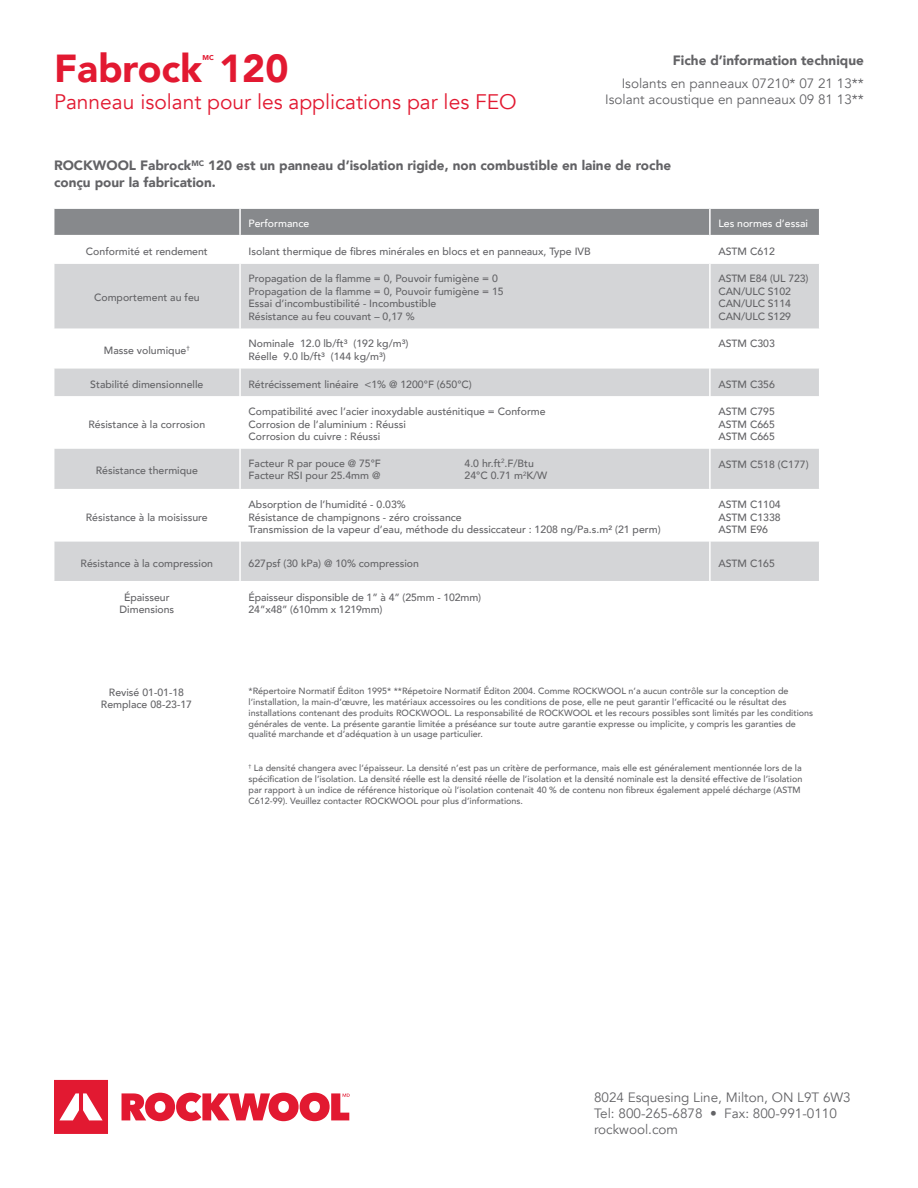
<style>
.page{position:relative;width:918px;height:1188px;background:#fff}
.page>*{position:absolute;margin:0;border:0;box-sizing:border-box;transform-origin:0 0}
.Heading_Back{font:900 39px "Avenir";color:#e21931}
.Subhheading_Back{font:21px "Avenir";color:#e21931}
.Body_Copy{font:13.5px/16.2px "Avenir";color:#636366;text-align:right}
.Body_Copy-2{font:900 13.5px/16.2px "Avenir";color:#636366}
.Table_body{font:500 10.5px/12.6px "Avenir";color:#636366}
.Table_Top{font:500 10.5px "Avenir";color:#fff}
.Legal{font:500 9px/10.8px "Avenir";color:#636366}
.Heading_Back-2{font:900 7.05px "Avenir LT Pro";color:#e21931}
</style>
<div class="page">
<svg style="left:54px;top:1080px;width:54px;height:54px"></svg>
<svg style="left:122px;top:1093px;width:228px;height:28px"></svg>
<svg style="left:54px;top:264px;width:765px;height:317px;fill:#d4d5d7"></svg>
<svg style="left:54px;top:208px;width:765px;height:27px;background:#8c8e91"></svg>
<hr style="left:239px;top:264px;width:2px;height:64px;background:#fff">
<hr style="left:709px;top:264px;width:2px;height:64px;background:#fff">
<hr style="left:239px;top:328px;width:2px;height:41px;background:#fff">
<hr style="left:709px;top:328px;width:2px;height:41px;background:#fff">
<hr style="left:239px;top:369px;width:2px;height:27px;background:#fff">
<hr style="left:709px;top:369px;width:2px;height:27px;background:#fff">
<hr style="left:239px;top:396px;width:2px;height:53px;background:#fff">
<hr style="left:709px;top:396px;width:2px;height:53px;background:#fff">
<hr style="left:239px;top:449px;width:2px;height:40px;background:#fff">
<hr style="left:709px;top:449px;width:2px;height:40px;background:#fff">
<hr style="left:239px;top:489px;width:2px;height:53px;background:#fff">
<hr style="left:709px;top:489px;width:2px;height:53px;background:#fff">
<hr style="left:239px;top:542px;width:2px;height:39px;background:#fff">
<hr style="left:709px;top:542px;width:2px;height:39px;background:#fff">
<p class="Heading_Back" style="left:54px;top:35px;width:236px">Fabrock 120</p>
<p class="Heading_Back-2" style="left:202px;top:53px;width:13px">MC</p>
<p class="Subhheading_Back" style="left:54px;top:89px;width:464px">Panneau isolant pour les applications par les FEO</p>
<p class="Body_Copy-2" style="left:673px;top:52px;width:192px">Fiche d’information technique</p>
<p class="Body_Copy" style="left:605px;top:75px;width:260px">Isolants en panneaux 07210* 07 21 13**<br>Isolant acoustique en panneaux 09 81 13**</p>
<p class="Body_Copy-2" style="left:54px;top:157px;width:619px">ROCKWOOL Fabrock<sup>MC</sup> 120 est un panneau d’isolation rigide, non combustible en laine de roche conçu pour la fabrication.</p>
<p class="Table_Top" style="left:249px;top:214px;width:62px">Performance</p>
<p class="Table_Top" style="left:718px;top:214px;width:91px">Les normes d’essai</p>
<p class="Table_body" style="left:86px;top:244px;width:123px">Conformité et rendement</p>
<p class="Table_body" style="left:249px;top:244px;width:344px">Isolant thermique de fibres minérales en blocs et en panneaux, Type IVB</p>
<p class="Table_body" style="left:718px;top:244px;width:58px">ASTM C612</p>
<p class="Table_body" style="left:94px;top:291px;width:107px">Comportement au feu</p>
<p class="Table_body" style="left:249px;top:272px;width:257px">Propagation de la flamme = 0, Pouvoir fumigène = 0<br>Propagation de la flamme = 0, Pouvoir fumigène = 15<br>Essai d’incombustibilité - Incombustible<br>Résistance au feu couvant – 0,17 %</p>
<p class="Table_body" style="left:718px;top:272px;width:92px">ASTM E84 (UL 723)<br>CAN/ULC S102<br>CAN/ULC S114<br>CAN/ULC S129</p>
<p class="Table_body" style="left:104px;top:343px;width:87px">Masse volumique<sup>†</sup></p>
<p class="Table_body" style="left:249px;top:337px;width:161px">Nominale 12.0 lb/ft³ (192 kg/m³)<br>Réelle 9.0 lb/ft³ (144 kg/m³)</p>
<p class="Table_body" style="left:718px;top:337px;width:58px">ASTM C303</p>
<p class="Table_body" style="left:90px;top:377px;width:115px">Stabilité dimensionnelle</p>
<p class="Table_body" style="left:249px;top:377px;width:225px">Rétrécissement linéaire &lt;1% @ 1200°F (650°C)</p>
<p class="Table_body" style="left:718px;top:377px;width:58px">ASTM C356</p>
<p class="Table_body" style="left:89px;top:417px;width:118px">Résistance à la corrosion</p>
<p class="Table_body" style="left:249px;top:405px;width:299px">Compatibilité avec l’acier inoxydable austénitique = Conforme<br>Corrosion de l’aluminium : Réussi<br>Corrosion du cuivre : Réussi</p>
<p class="Table_body" style="left:718px;top:405px;width:58px;text-align:justify">ASTM C795<br>ASTM C665<br>ASTM C665</p>
<p class="Table_body" style="left:96px;top:464px;width:104px">Résistance thermique</p>
<p class="Table_body" style="left:86px;top:510px;width:123px">Résistance à la moisissure</p>
<p class="Table_body" style="left:249px;top:456px;width:134px">Facteur R par pouce @ 75°F</p>
<p class="Table_body" style="left:465px;top:456px;width:71px">4.0 hr.ft<sup>2</sup>.F/Btu</p>
<p class="Table_body" style="left:249px;top:469px;width:133px">Facteur RSI pour 25.4mm @</p>
<p class="Table_body" style="left:465px;top:469px;width:84px">24°C 0.71 m<sup>2</sup>K/W</p>
<p class="Table_body" style="left:718px;top:457px;width:92px">ASTM C518 (C177)</p>
<p class="Table_body" style="left:249px;top:497px;width:414px">Absorption de l’humidité - 0.03%<br>Résistance de champignons - zéro croissance<br>Transmission de la vapeur d’eau, méthode du dessiccateur : 1208 ng/Pa.s.m² (21 perm)</p>
<p class="Table_body" style="left:718px;top:497px;width:64px;text-align:justify">ASTM C1104<br>ASTM C1338<br>ASTM E96</p>
<p class="Table_body" style="left:81px;top:556px;width:134px">Résistance à la compression</p>
<p class="Table_body" style="left:249px;top:556px;width:172px">627psf (30 kPa) @ 10% compression</p>
<p class="Table_body" style="left:718px;top:556px;width:58px">ASTM C165</p>
<p class="Table_body" style="left:119px;top:590px;width:56px;text-align:center">Épaisseur<br>Dimensions</p>
<p class="Table_body" style="left:249px;top:590px;width:234px">Épaisseur disponsible de 1” à 4” (25mm - 102mm)<br>24”x48” (610mm x 1219mm)</p>
<p class="Table_body" style="left:101px;top:685px;width:93px;text-align:center">Revisé 01-01-18<br>Remplace 08-23-17</p>
<p class="Legal" style="left:249px;top:685px;width:566px">*Répertoire Normatif Éditon 1995* **Répetoire Normatif Éditon 2004. Comme ROCKWOOL n’a aucun contrôle sur la conception de l’installation, la main-d’œuvre, les matériaux accessoires ou les conditions de pose, elle ne peut garantir l’efficacité ou le résultat des installations contenant des produits ROCKWOOL. La responsabilité de ROCKWOOL et les recours possibles sont limités par les conditions générales de vente. La présente garantie limitée a préséance sur toute autre garantie expresse ou implicite, y compris les garanties de qualité marchande et d’adéquation à un usage particulier.</p>
<p class="Legal" style="left:249px;top:762px;width:555px"><sup>†</sup> La densité changera avec l’épaisseur. La densité n’est pas un critère de performance, mais elle est généralement mentionnée lors de la spécification de l’isolation. La densité réelle est la densité réelle de l’isolation et la densité nominale est la densité effective de l’isolation par rapport à un indice de référence historique où l’isolation contenait 40 % de contenu non fibreux également appelé décharge (ASTM C612-99). Veuillez contacter ROCKWOOL pour plus d’informations.</p>
<p class="Body_Copy" style="left:594px;top:1089px;width:258px;text-align:left">8024 Esquesing Line, Milton, ON L9T 6W3<br>Tel: 800-265-6878 • Fax: 800-991-0110 rockwool.com</p>
</div>
